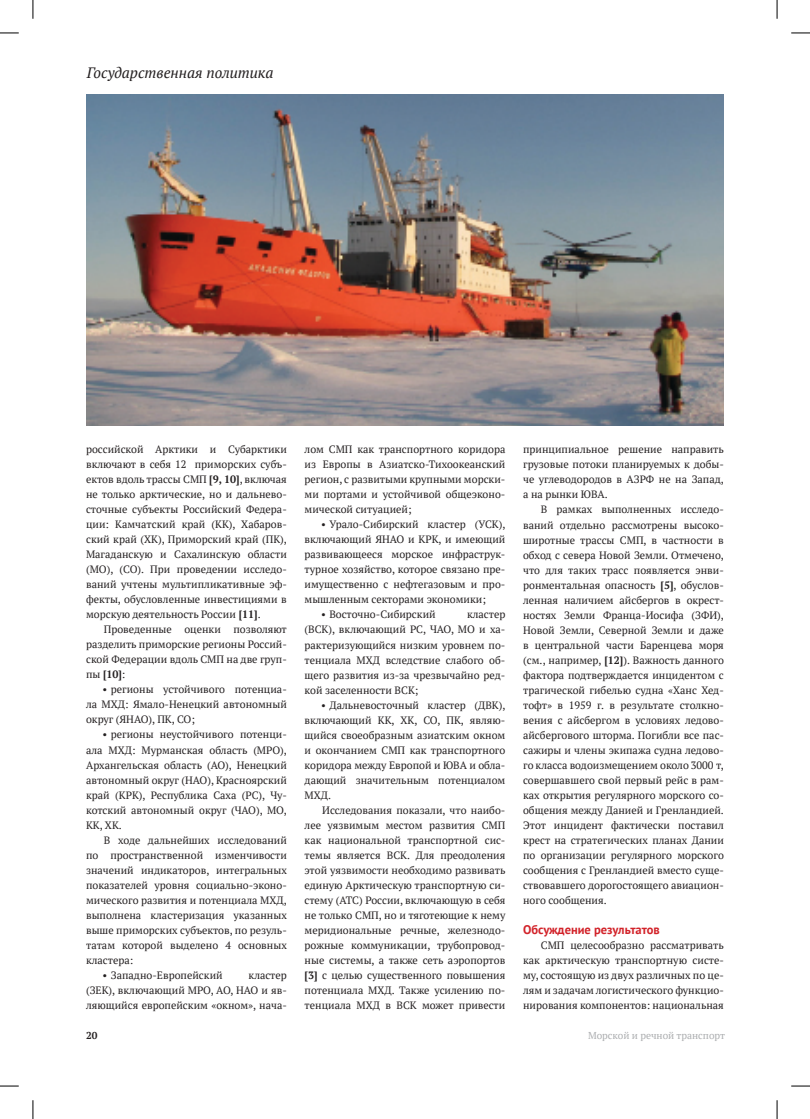
<style>
.page{position:relative;width:810px;height:1119px;background:#fff}
.page>*{position:absolute;margin:0;border:0;box-sizing:border-box;transform-origin:0 0}
.t1{font:italic 15px "PT Serif";color:#231f20}
.t2{font:700 12.5px "PT Sans";color:#d2232a}
.t3{font:10.62px/15px "PT Serif";color:#231f20;text-align:justify}
.t4{font:10px "PT Serif";color:#acaeb0}
.t5{font:700 10px "PT Serif";color:#231f20}
.s1{font-weight:700}
.s2{color:#acaeb0}
</style>
<div class="page">
<img style="left:86px;top:95px;width:638px;height:330px">
<svg style="left:0;top:32px;width:19px;height:2px"></svg>
<svg style="left:791px;top:32px;width:19px;height:2px"></svg>
<svg style="left:0;top:1085px;width:19px;height:1px"></svg>
<svg style="left:791px;top:1085px;width:19px;height:1px"></svg>
<svg style="left:32px;top:0;width:2px;height:19px"></svg>
<svg style="left:32px;top:1100px;width:2px;height:18px"></svg>
<svg style="left:776px;top:0;width:2px;height:19px"></svg>
<svg style="left:776px;top:1100px;width:2px;height:18px"></svg>
<h1 class="t1" style="left:87px;top:63px;width:188px">Государственная политика</h1>
<p class="t3" style="left:86px;top:442px;width:202px">российской Арктики и Субарктики включают в себя 12 приморских субъ&shy;ектов вдоль трассы СМП <span class="s1">[9, 10]</span>, включая не только арктические, но и дальнево&shy;сточные субъекты Российский Федера&shy;ции: Камчатский край (КК), Хабаров&shy;ский край (ХК), Приморский край (ПК), Магаданскую и Сахалинскую области (МО), (СО). При проведении исследо&shy;ваний учтены мультипликативные эф&shy;фекты, обусловленные инвестициями в морскую деятельность России <span class="s1">[11]</span>.</p>
<p class="t3" style="left:86px;top:622px;width:202px;text-indent:18px">Проведенные оценки позволяют разделить приморские регионы Россий&shy;ской Федерации вдоль СМП на две груп&shy;пы <span class="s1">[10]</span>:</p>
<p class="t3" style="left:86px;top:682px;width:202px;text-indent:16px">• регионы устойчивого потенциа&shy;ла МХД: Ямало-Ненецкий автономный округ (ЯНАО), ПК, СО;</p>
<p class="t3" style="left:86px;top:727px;width:202px;text-indent:16px">• регионы неустойчивого потенци&shy;ала МХД: Мурманская область (МРО), Архангельская область (АО), Ненецкий автономный округ (НАО), Красноярский край (КРК), Республика Саха (РС), Чу&shy;котский автономный округ (ЧАО), МО, КК, ХК.</p>
<p class="t3" style="left:86px;top:832px;width:202px;text-indent:18px">В ходе дальнейших исследований по пространственной изменчивости значений индикаторов, интегральных показателей уровня социально-эконо&shy;мического развития и потенциала МХД, выполнена кластеризация указанных выше приморских субъектов, по резуль&shy;татам которой выделено 4 основных кластера:</p>
<p class="t3" style="left:102px;top:967px;width:122px">• Западно-Европейский</p>
<p class="t3" style="left:86px;top:967px;width:202px;text-indent:162px">кластер (ЗЕК), включающий МРО, АО, НАО и яв&shy;ляющийся европейским «окном», нача-</p>
<p class="t3" style="left:305px;top:442px;width:202px">лом СМП как транспортного коридора из Европы в Азиатско-Тихоокеанский регион, с развитыми крупными морски&shy;ми портами и устойчивой общеэконо&shy;мической ситуацией;</p>
<p class="t3" style="left:305px;top:517px;width:202px;text-indent:16px">• Урало-Сибирский кластер (УСК), включающий ЯНАО и КРК, и имеющий развивающееся морское инфраструк&shy;турное хозяйство, которое связано пре&shy;имущественно с нефтегазовым и про&shy;мышленным секторами экономики;</p>
<p class="t3" style="left:321px;top:607px;width:116px">• Восточно-Сибирский</p>
<p class="t3" style="left:305px;top:607px;width:202px;text-indent:162px">кластер (ВСК), включающий РС, ЧАО, МО и ха&shy;рактеризующийся низким уровнем по&shy;тенциала МХД вследствие слабого об&shy;щего развития из-за чрезвычайно ред&shy;кой заселенности ВСК;</p>
<p class="t3" style="left:305px;top:697px;width:202px;text-indent:16px">• Дальневосточный кластер (ДВК), включающий КК, ХК, СО, ПК, являю&shy;щийся своеобразным азиатским окном и окончанием СМП как транспортного коридора между Европой и ЮВА и обла&shy;дающий значительным потенциалом МХД.</p>
<p class="t3" style="left:305px;top:802px;width:202px;text-indent:18px">Исследования показали, что наибо&shy;лее уязвимым местом развития СМП как национальной транспортной сис&shy;темы является ВСК. Для преодоления этой уязвимости необходимо развивать единую Арктическую транспортную си&shy;стему (АТС) России, включающую в себя не только СМП, но и тяготеющие к нему меридиональные речные, железнодо&shy;рожные коммуникации, трубопровод&shy;ные системы, а также сеть аэропортов <span class="s1">[3]</span> с целью существенного повышения потенциала МХД. Также усилению по&shy;тенциала МХД в ВСК может привести</p>
<p class="t3" style="left:523px;top:442px;width:202px">принципиальное решение направить грузовые потоки планируемых к добы&shy;че углеводородов в АЗРФ не на Запад, а на рынки ЮВА.</p>
<p class="t3" style="left:523px;top:502px;width:202px;text-indent:18px">В рамках выполненных исследо&shy;ваний отдельно рассмотрены высоко&shy;широтные трассы СМП, в частности в обход с севера Новой Земли. Отмечено, что для таких трасс появляется энви&shy;ронментальная опасность <span class="s1">[5]</span>, обуслов&shy;ленная наличием айсбергов в окрест&shy;ностях Земли Франца-Иосифа (ЗФИ), Новой Земли, Северной Земли и даже в центральной части Баренцева моря (см., например, <span class="s1">[12]</span>). Важность данного фактора подтверждается инцидентом с трагической гибелью судна «Ханс Хед&shy;тофт» в 1959 г. в результате столкно&shy;вения с айсбергом в условиях ледово&shy;айсбергового шторма. Погибли все пас&shy;сажиры и члены экипажа судна ледово&shy;го класса водоизмещением около 3000 т, совершавшего свой первый рейс в рам&shy;ках открытия регулярного морского со&shy;общения между Данией и Гренландией.<br>Этот инцидент фактически поставил крест на стратегических планах Дании по организации регулярного морского сообщения с Гренландией вместо суще&shy;ствовавшего дорогостоящего авиацион&shy;ного сообщения.</p>
<p class="t2" style="left:523px;top:920px;width:138px">Обсуждение результатов</p>
<p class="t3" style="left:523px;top:937px;width:202px;text-indent:18px">СМП целесообразно рассматривать как арктическую транспортную систе&shy;му, состоящую из двух различных по це&shy;лям и задачам логистического функцио&shy;нирования компонентов: национальная</p>
<p class="t5" style="left:86px;top:1028px;width:18px">20 <span class="s2">-</span></p>
<p class="t4" style="left:588px;top:1028px;width:138px">Морской и речной транспорт</p>
</div>
